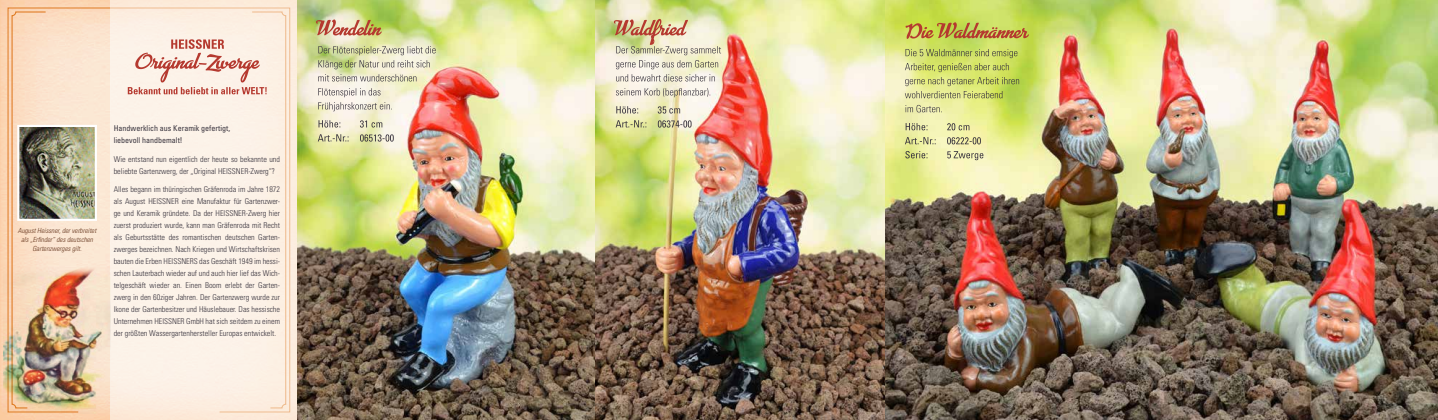
<style>
.page{position:relative;width:1438px;height:420px;background:#fff}
.page>*{position:absolute;margin:0;border:0;box-sizing:border-box;transform-origin:0 0}
.t1{font:300 condensed 8px/12px "Univers";color:#38333d}
.t2{font:condensed 8px/12px "Univers";color:#38333d}
.t3{font:italic 300 condensed 7px/9.2px "Univers";color:#63331b;text-align:center}
</style>
<div class="page">
<img style="left:0;top:0;width:1437px;height:420px">
<svg style="left:7px;top:7px;width:104px;height:259px;background:#fae1c9"></svg>
<svg style="left:11px;top:11px;width:36px;height:255px;background:#f9d8bc"></svg>
<svg style="left:905px;top:151px;width:78px;height:9px"></svg>
<svg style="left:904px;top:137px;width:76px;height:7px"></svg>
<svg style="left:905px;top:123px;width:64px;height:7px"></svg>
<svg style="left:905px;top:105px;width:36px;height:7px"></svg>
<svg style="left:904px;top:49px;width:115px;height:49px;background:#c4cf6d"></svg>
<svg style="left:905px;top:22px;width:123px;height:17px;background:#c0a44a"></svg>
<svg style="left:111px;top:0;width:198px;height:420px;background:#e5d9bf"></svg>
<div style="left:128px;top:11px;width:159px;height:398px;background:#fcf2e8"></div>
<img style="left:20px;top:128px;width:74px;height:90px">
<div style="left:17px;top:125px;width:80px;height:96px;border:2px solid #fff"></div>
<img style="left:4px;top:266px;width:107px;height:147px">
<svg style="left:318px;top:134px;width:76px;height:7px"></svg>
<svg style="left:318px;top:88px;width:74px;height:23px;background:#ded8cc"></svg>
<svg style="left:318px;top:46px;width:117px;height:35px;background:#d2d1b1"></svg>
<svg style="left:316px;top:19px;width:66px;height:16px"></svg>
<svg style="left:615px;top:120px;width:76px;height:7px"></svg>
<svg style="left:616px;top:88px;width:94px;height:9px"></svg>
<svg style="left:613px;top:19px;width:108px;height:62px;background:#ddd1b6"></svg>
<svg style="left:318px;top:120px;width:64px;height:7px"></svg>
<svg style="left:616px;top:106px;width:64px;height:7px"></svg>
<p class="t3" style="left:18px;top:225px;width:80px">August Heissner, der verbreitet als „Erfinder“ des deutschen<br>Gartenzwerges gilt.</p>
<p class="t2" style="left:114px;top:122px;width:118px">Handwerklich aus Keramik gefertigt, liebevoll handbemalt!</p>
<p class="t1" style="left:114px;top:153px;width:168px">Wie entstand nun eigentlich der heute so bekannte und beliebte Gartenzwerg, der „Original HEISSNER-Zwerg“?</p>
<p class="t1" style="left:114px;top:183px;width:168px;text-align:justify">Alles begann im thüringischen Gräfenroda im Jahre 1872 als August HEISSNER eine Manufaktur für Gartenzwer&shy;ge und Keramik gründete. Da der HEISSNER-Zwerg hier zuerst produziert wurde, kann man Gräfenroda mit Recht als Geburtsstätte des romantischen deutschen Garten&shy;zwerges bezeichnen. Nach Kriegen und Wirtschaftskrisen bauten die Erben HEISSNERS das Geschäft 1949 im hessi&shy;schen Lauterbach wieder auf und auch hier lief das Wich&shy;telgeschäft wieder an. Einen Boom erlebt der Garten&shy;zwerg in den 60ziger Jahren. Der Gartenzwerg wurde zur Ikone der Gartenbesitzer und Häuslebauer. Das hessische Unternehmen HEISSNER GmbH hat sich seitdem zu einem der größten Wassergartenhersteller Europas entwickelt.</p>
</div>
